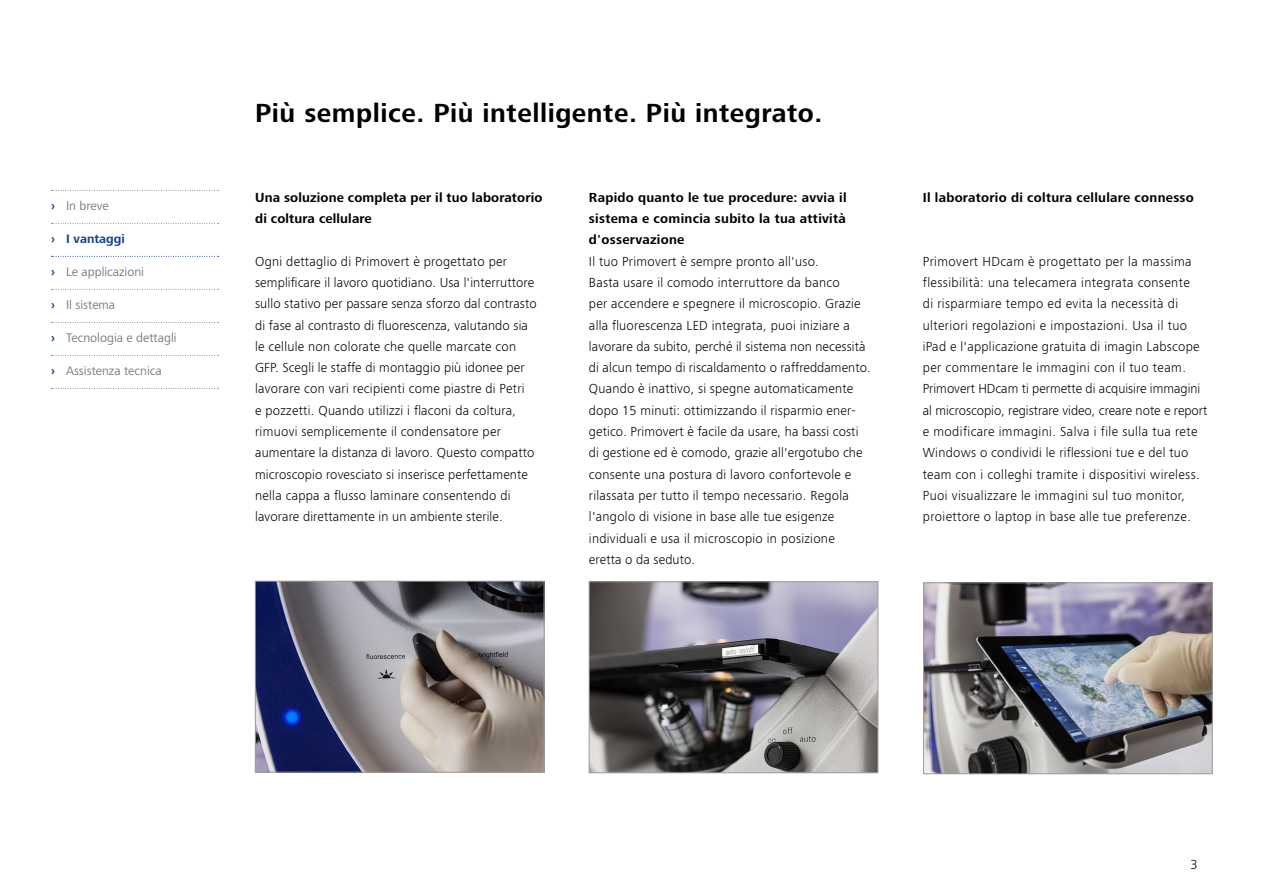
<style>
.page{position:relative;width:1263px;height:893px;background:#fff}
.page>*{position:absolute;margin:0;border:0;box-sizing:border-box;transform-origin:0 0}
.head_18_bd{font:700 27px "ZEISS Frutiger Next W1 G";letter-spacing:.02em;color:#000}
.copy_9_lt{font:300 13.5px/21.3px "ZEISS Frutiger Next W1 G";letter-spacing:.02em;color:#000}
.copy_9_bd{font:700 13.5px/21.3px "ZEISS Frutiger Next W1 G";letter-spacing:.02em;color:#000}
.t1{font:12.75px "ZEISS Frutiger Next W1 G";color:#7c7b7b}
.t2{font:700 12.75px "ZEISS Frutiger Next W1 G";color:#164194}
.s1{font-weight:700;color:#164194}
</style>
<div class="page">
<img style="left:591px;top:584px;width:285px;height:187px">
<div style="left:589px;top:582px;width:289px;height:191px;border:1px solid #9d9d9c"></div>
<img style="left:257px;top:583px;width:285px;height:187px">
<div style="left:255px;top:581px;width:289px;height:191px;border:1px solid #9d9d9c"></div>
<img style="left:925px;top:585px;width:285px;height:187px">
<div style="left:923px;top:583px;width:289px;height:191px;border:1px solid #9d9d9c"></div>
<svg style="left:51px;top:190px;width:168px;height:1px"></svg>
<svg style="left:51px;top:223px;width:168px;height:1px"></svg>
<svg style="left:51px;top:256px;width:168px;height:1px"></svg>
<svg style="left:51px;top:289px;width:168px;height:1px"></svg>
<svg style="left:51px;top:322px;width:168px;height:1px"></svg>
<svg style="left:51px;top:355px;width:168px;height:1px"></svg>
<svg style="left:51px;top:388px;width:168px;height:1px"></svg>
<p class="t1" style="left:51px;top:197px;width:59px"><span class="s1">›</span> In breve</p>
<p class="t2" style="left:51px;top:230px;width:75px">› I vantaggi</p>
<p class="t1" style="left:51px;top:263px;width:95px"><span class="s1">›</span> Le applicazioni</p>
<p class="t1" style="left:51px;top:296px;width:66px"><span class="s1">›</span> Il sistema</p>
<p class="t1" style="left:51px;top:329px;width:127px"><span class="s1">›</span> Tecnologia e dettagli</p>
<p class="t1" style="left:51px;top:362px;width:112px"><span class="s1">›</span> Assistenza tecnica</p>
<p class="head_18_bd" style="left:255px;top:93px;width:569px">Più semplice. Più intelligente. Più integrato.</p>
<p class="copy_9_bd" style="left:255px;top:186px;width:289px">Una soluzione completa per il tuo laboratorio di coltura cellulare</p>
<p class="copy_9_lt" style="left:255px;top:250px;width:283px">Ogni dettaglio di Primovert è progettato per semplificare il lavoro quotidiano. Usa l'interruttore sullo stativo per passare senza sforzo dal contrasto di fase al contrasto di fluorescenza, valutando sia le cellule non colorate che quelle marcate con GFP. Scegli le staffe di montaggio più idonee per lavorare con vari recipienti come piastre di Petri<br>e pozzetti. Quando utilizzi i flaconi da coltura, rimuovi semplicemente il condensatore per aumentare la distanza di lavoro. Questo compatto microscopio rovesciato si inserisce perfettamente nella cappa a flusso laminare consentendo di lavorare direttamente in un ambiente sterile.</p>
<p class="copy_9_bd" style="left:589px;top:186px;width:259px;text-align:justify">Rapido quanto le tue procedure: avvia il sistema e comincia subito la tua attività d'osservazione</p>
<p class="copy_9_lt" style="left:589px;top:250px;width:283px">Il tuo Primovert è sempre pronto all'uso.<br>Basta usare il comodo interruttore da banco<br>per accendere e spegnere il microscopio. Grazie alla fluorescenza LED integrata, puoi iniziare a lavorare da subito, perché il sistema non necessità di alcun tempo di riscaldamento o raffreddamento.<br>Quando è inattivo, si spegne automaticamente dopo 15 minuti: ottimizzando il risparmio ener&shy;getico. Primovert è facile da usare, ha bassi costi di gestione ed è comodo, grazie all'ergotubo che consente una postura di lavoro confortevole e rilassata per tutto il tempo necessario. Regola l'angolo di visione in base alle tue esigenze individuali e usa il microscopio in posizione eretta o da seduto.</p>
<p class="copy_9_bd" style="left:923px;top:186px;width:273px">Il laboratorio di coltura cellulare connesso</p>
<p class="copy_9_lt" style="left:923px;top:250px;width:286px">Primovert HDcam è progettato per la massima flessibilità: una telecamera integrata consente<br>di risparmiare tempo ed evita la necessità di ulteriori regolazioni e impostazioni. Usa il tuo iPad e l'applicazione gratuita di imagin Labscope per commentare le immagini con il tuo team.<br>Primovert HDcam ti permette di acquisire immagini al microscopio, registrare video, creare note e report e modificare immagini. Salva i file sulla tua rete Windows o condividi le riflessioni tue e del tuo team con i colleghi tramite i dispositivi wireless.<br>Puoi visualizzare le immagini sul tuo monitor, proiettore o laptop in base alle tue preferenze.</p>
<p class="copy_9_lt" style="left:1190px;top:853px;width:9px">3</p>
</div>
